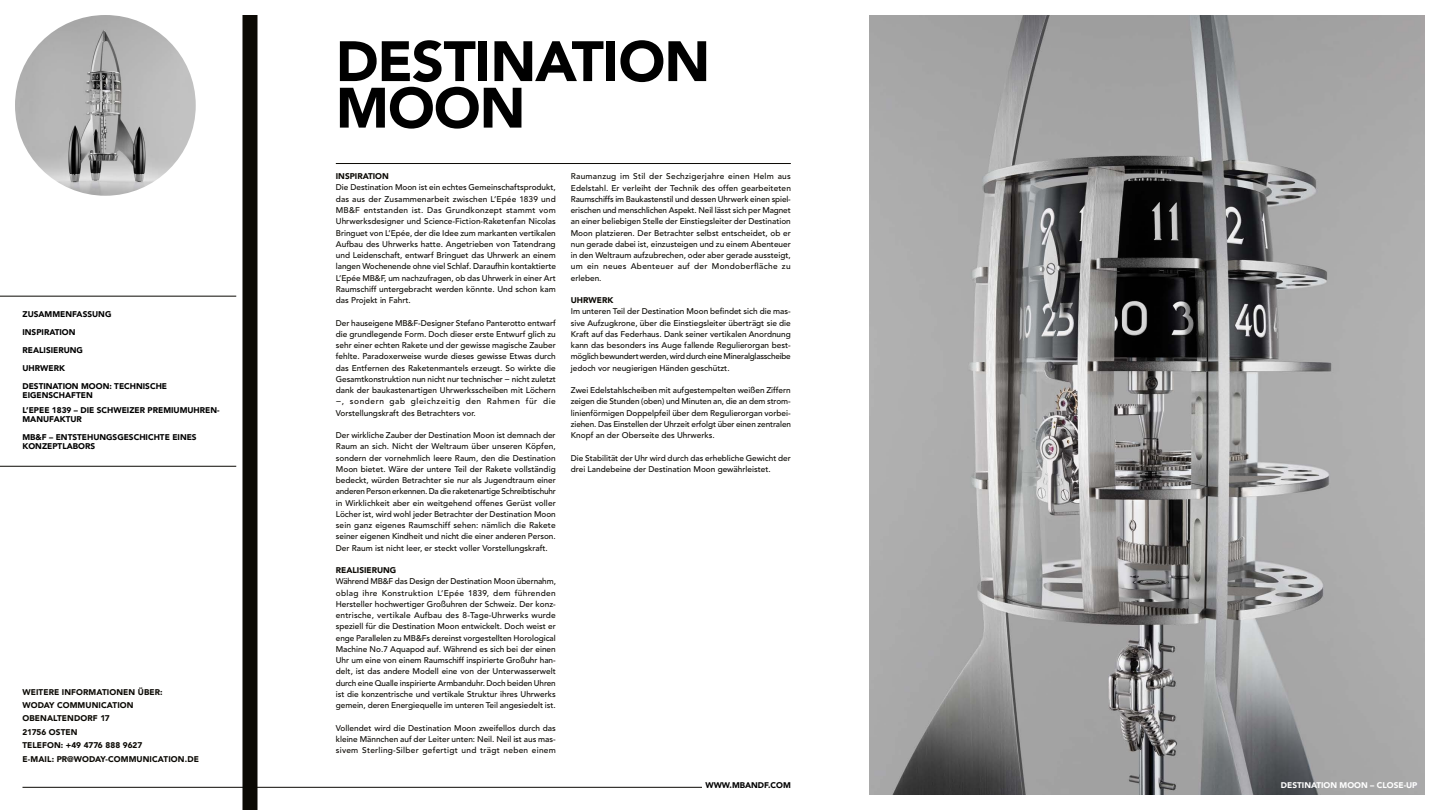
<style>
.page{position:relative;width:1440px;height:810px;background:#fff}
.page>*{position:absolute;margin:0;border:0;box-sizing:border-box;transform-origin:0 0}
.t1{font:900 56.25px/46.5px "Avenir";letter-spacing:-.015em;color:#000}
.t2{font:500 8.25px/11.2px "Avenir LT Std";color:#0b0904;text-align:justify}
.t3{font:900 8.25px/18px "Avenir LT Std";color:#000}
.t4{font:900 8.25px/13.5px "Avenir LT Std";letter-spacing:.005em;color:#0b0904}
.t5{font:900 8.25px "Avenir";color:#fff}
.t6{font:900 8.25px "Avenir";color:#000}
</style>
<div class="page">
<hr style="left:22px;top:787px;width:680px;height:1px;background:#0b0904">
<hr style="left:336px;top:163px;width:455px;height:1px;background:#0b0904">
<img style="left:15px;top:15px;width:181px;height:181px;border-radius:90px">
<div style="left:242px;top:15px;width:15px;height:795px;background:#0b0904"></div>
<hr style="left:0;top:296px;width:236px;height:1px;background:#0b0904">
<hr style="left:0;top:466px;width:236px;height:1px;background:#0b0904">
<img style="left:869px;top:15px;width:556px;height:780px">
<p class="t3" style="left:22px;top:305px;width:146px">ZUSAMMENFASSUNG<br>INSPIRATION<br>REALISIERUNG<br>UHRWERK<br>DESTINATION MOON: TECHNISCHE</p>
<p class="t3" style="left:22px;top:387px;width:199px;line-height:15.8px">EIGENSCHAFTEN<br>L’EPEE 1839 – DIE SCHWEIZER PREMIUMUHREN-</p>
<p class="t3" style="left:22px;top:410px;width:176px">MANUFAKTUR<br>MB&amp;F – ENTSTEHUNGSGESCHICHTE EINES</p>
<p class="t3" style="left:22px;top:437px;width:74px">KONZEPTLABORS</p>
<p class="t4" style="left:22px;top:685px;width:178px">WEITERE INFORMATIONEN ÜBER:<br>WODAY COMMUNICATION<br>OBENALTENDORF 17<br>21756 OSTEN<br>TELEFON: +49 4776 888 9627<br>E-MAIL: PR@WODAY-COMMUNICATION.DE</p>
<h1 class="t1" style="left:336px;top:37px;width:376px">DESTINATION<br>MOON</h1>
<p class="t4" style="left:336px;top:170px;width:55px">INSPIRATION</p>
<p class="t2" style="left:336px;top:182px;width:222px">Die Destination Moon ist ein echtes Gemeinschaftsprodukt, das aus der Zusammenarbeit zwischen L’Epée 1839 und MB&amp;F entstanden ist. Das Grundkonzept stammt vom Uhrwerksdesigner und Science-Fiction-Raketenfan Nicolas Bringuet von L’Epée, der die Idee zum markanten vertikalen Aufbau des Uhrwerks hatte. Angetrieben von Tatendrang und Leidenschaft, entwarf Bringuet das Uhrwerk an einem langen Wochenende ohne viel Schlaf. Daraufhin kontaktierte L’Epée MB&amp;F, um nachzufragen, ob das Uhrwerk in einer Art Raumschiff untergebracht werden könnte. Und schon kam das Projekt in Fahrt.</p>
<p class="t2" style="left:336px;top:317px;width:222px">Der hauseigene MB&amp;F-Designer Stefano Panterotto entwarf die grundlegende Form. Doch dieser erste Entwurf glich zu sehr einer echten Rakete und der gewisse magische Zauber fehlte. Paradoxerweise wurde dieses gewisse Etwas durch das Entfernen des Raketenmantels erzeugt. So wirkte die Gesamtkonstruktion nun nicht nur technischer − nicht zuletzt dank der baukastenartigen Uhrwerksscheiben mit Löchern −, sondern gab gleichzeitig den Rahmen für die Vorstellungskraft des Betrachters vor.</p>
<p class="t2" style="left:336px;top:430px;width:222px">Der wirkliche Zauber der Destination Moon ist demnach der Raum an sich. Nicht der Weltraum über unseren Köpfen, sondern der vornehmlich leere Raum, den die Destination Moon bietet. Wäre der untere Teil der Rakete vollständig bedeckt, würden Betrachter sie nur als Jugendtraum einer anderen Person erkennen. Da die raketenartige Schreibtischuhr in Wirklichkeit aber ein weitgehend offenes Gerüst voller Löcher ist, wird wohl jeder Betrachter der Destination Moon sein ganz eigenes Raumschiff sehen: nämlich die Rakete seiner eigenen Kindheit und nicht die einer anderen Person.<br>Der Raum ist nicht leer, er steckt voller Vorstellungskraft.</p>
<p class="t4" style="left:336px;top:563px;width:62px">REALISIERUNG</p>
<p class="t2" style="left:336px;top:576px;width:222px">Während MB&amp;F das Design der Destination Moon übernahm, oblag ihre Konstruktion L’Epée 1839, dem führenden Hersteller hochwertiger Großuhren der Schweiz. Der konz&shy;entrische, vertikale Aufbau des 8-Tage-Uhrwerks wurde speziell für die Destination Moon entwickelt. Doch weist er enge Parallelen zu MB&amp;Fs dereinst vorgestellten Horological Machine No.7 Aquapod auf. Während es sich bei der einen Uhr um eine von einem Raumschiff inspirierte Großuhr han&shy;delt, ist das andere Modell eine von der Unterwasserwelt durch eine Qualle inspirierte Armbanduhr. Doch beiden Uhren ist die konzentrische und vertikale Struktur ihres Uhrwerks gemein, deren Energiequelle im unteren Teil angesiedelt ist.</p>
<p class="t2" style="left:336px;top:722px;width:222px">Vollendet wird die Destination Moon zweifellos durch das kleine Männchen auf der Leiter unten: Neil. Neil ist aus mas&shy;sivem Sterling-Silber gefertigt und trägt neben einem</p>
<p class="t2" style="left:571px;top:171px;width:222px">Raumanzug im Stil der Sechzigerjahre einen Helm aus Edelstahl. Er verleiht der Technik des offen gearbeiteten Raumschiffs im Baukastenstil und dessen Uhrwerk einen spiel&shy;erischen und menschlichen Aspekt. Neil lässt sich per Magnet an einer beliebigen Stelle der Einstiegsleiter der Destination Moon platzieren. Der Betrachter selbst entscheidet, ob er nun gerade dabei ist, einzusteigen und zu einem Abenteuer in den Weltraum aufzubrechen, oder aber gerade aussteigt, um ein neues Abenteuer auf der Mondoberfläche zu erleben.</p>
<p class="t4" style="left:571px;top:293px;width:44px">UHRWERK</p>
<p class="t2" style="left:571px;top:306px;width:222px">Im unteren Teil der Destination Moon befindet sich die mas&shy;sive Aufzugkrone, über die Einstiegsleiter überträgt sie die Kraft auf das Federhaus. Dank seiner vertikalen Anordnung kann das besonders ins Auge fallende Regulierorgan best&shy;möglich bewundert werden, wird durch eine Mineralglasscheibe jedoch vor neugierigen Händen geschützt.</p>
<p class="t2" style="left:571px;top:385px;width:222px">Zwei Edelstahlscheiben mit aufgestempelten weißen Ziffern zeigen die Stunden (oben) und Minuten an, die an dem strom&shy;linienförmigen Doppelpfeil über dem Regulierorgan vorbei&shy;ziehen. Das Einstellen der Uhrzeit erfolgt über einen zentralen Knopf an der Oberseite des Uhrwerks.</p>
<p class="t2" style="left:571px;top:452px;width:222px">Die Stabilität der Uhr wird durch das erhebliche Gewicht der drei Landebeine der Destination Moon gewährleistet.</p>
<p class="t6" style="left:705px;top:778px;width:87px">WWW.MBANDF.COM</p>
<p class="t5" style="left:1281px;top:778px;width:138px">DESTINATION MOON – CLOSE-UP</p>
</div>
